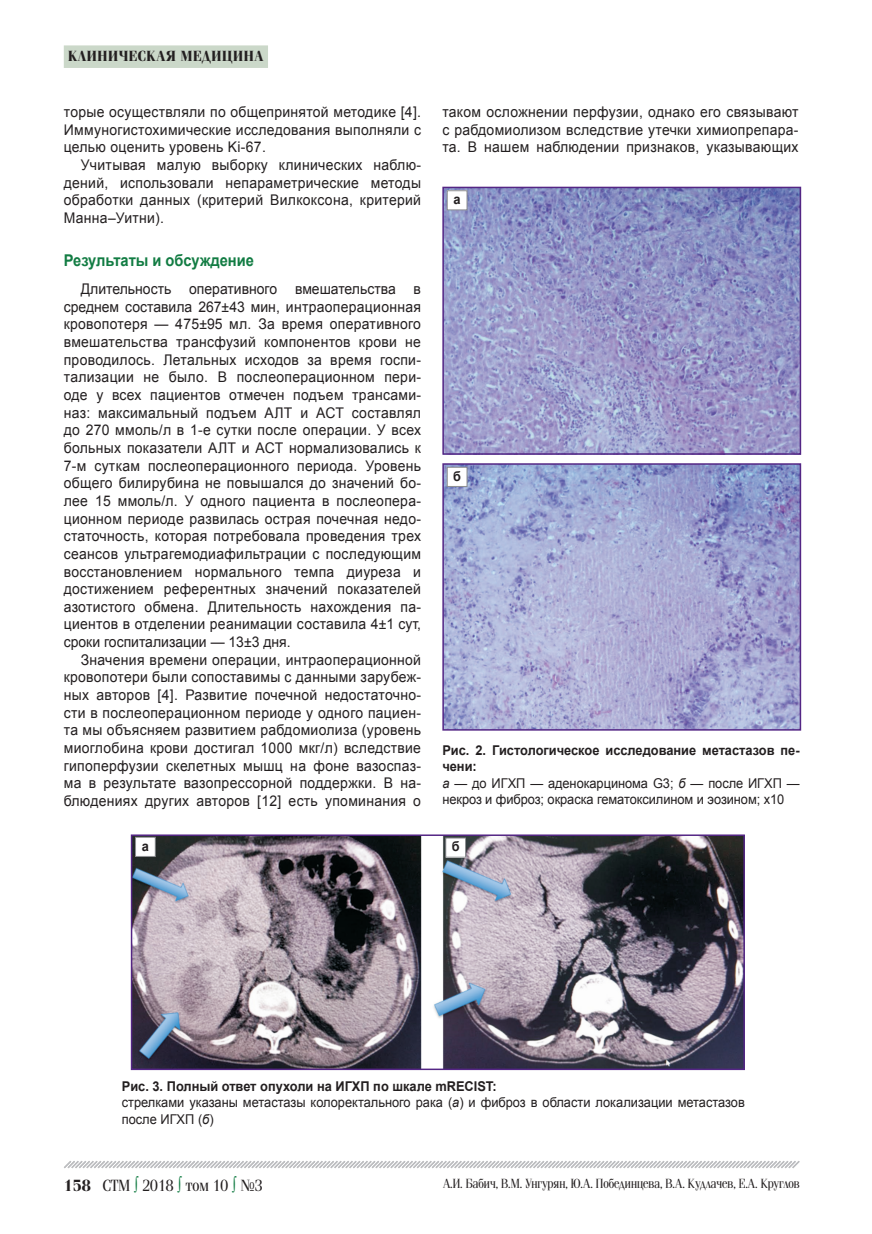
<style>
.page{position:relative;width:872px;height:1234px;background:#fff}
.page>*{position:absolute;margin:0;border:0;box-sizing:border-box;transform-origin:0 0}
.t1{font:16.5px "Simeiz";color:#231f20}
.t2{font:700 16.2px "Arial";color:#127c43;scale:.9 1}
.t3{font:700 15px "Simeiz";letter-spacing:.04em;color:#231f20}
.t4{font:14.7px/17.7px "Arial";letter-spacing:.02em;color:#231f20;text-align:justify;scale:.95 1}
.t5{font:13.5px/16.2px "Arial";letter-spacing:-.005em;color:#231f20;scale:.95 1}
.t6{font:13.5px "Simeiz";color:#231f20;scale:.95 1}
.t7{font:700 13.5px "Arial";color:#231f20;scale:.95 1}
.s1{font-weight:700}
.s2{font-style:italic}
.s3{color:#127c43}
</style>
<div class="page">
<div style="left:64px;top:45px;width:204px;height:23px;background:#cbd8c9"></div>
<svg style="left:64px;top:1161px;width:736px;height:8px"></svg>
<img style="left:445px;top:190px;width:353px;height:261px">
<div style="left:442px;top:187px;width:359px;height:267px;border:2px solid #542685"></div>
<img style="left:445px;top:466px;width:353px;height:261px">
<div style="left:442px;top:463px;width:359px;height:267px;border:2px solid #542685"></div>
<div style="left:447px;top:191px;width:20px;height:19px;background:#fff"></div>
<div style="left:447px;top:190px;width:20px;height:20px;border:1px solid #8b8d90"></div>
<div style="left:447px;top:467px;width:20px;height:19px;background:#fff"></div>
<div style="left:447px;top:467px;width:20px;height:19px;border:1px solid #8b8d90"></div>
<img style="left:134px;top:837px;width:608px;height:229px">
<div style="left:131px;top:834px;width:614px;height:235px;border:2px solid #542685"></div>
<div style="left:135px;top:837px;width:20px;height:19px;background:#fff"></div>
<div style="left:135px;top:836px;width:21px;height:20px;border:1px solid #8b8d90"></div>
<div style="left:446px;top:837px;width:19px;height:20px;background:#fff"></div>
<div style="left:445px;top:837px;width:21px;height:20px;border:1px solid #8b8d90"></div>
<p class="t3" style="left:68px;top:48px;width:197px">клиническая медицина</p>
<p class="t4" style="left:64px;top:103px;width:377px">торые осуществляли по общепринятой методике [4].<br>Иммуногистохимические исследования выполняли с целью оценить уровень Ki-67.</p>
<p class="t4" style="left:64px;top:156px;width:377px;text-indent:17px">Учитывая малую выборку клинических наблю&shy;дений, использовали непараметрические методы обработки данных (критерий Вилкоксона, критерий Манна–Уитни).</p>
<p class="t2" style="left:64px;top:249px;width:213px">Результаты и обсуждение</p>
<p class="t4" style="left:64px;top:280px;width:377px;text-indent:17px">Длительность оперативного вмешательства в среднем составила 267±43 мин, интраоперационная кровопотеря — 475±95 мл. За время оперативного вмешательства трансфузий компонентов крови не проводилось. Летальных исходов за время госпи&shy;тализации не было. В послеоперационном пери&shy;оде у всех пациентов отмечен подъем трансами&shy;наз: максимальный подъем АЛТ и АСТ составлял до 270 ммоль/л в 1-е сутки после операции. У всех больных показатели АЛТ и АСТ нормализовались к 7-м суткам послеоперационного периода. Уровень общего билирубина не повышался до значений бо&shy;лее 15 ммоль/л. У одного пациента в послеопера&shy;ционном периоде развилась острая почечная недо&shy;статочность, которая потребовала проведения трех сеансов ультрагемодиафильтрации с последующим восстановлением нормального темпа диуреза и достижением референтных значений показателей азотистого обмена. Длительность нахождения па&shy;циентов в отделении реанимации составила 4±1 сут, сроки госпитализации — 13±3 дня.</p>
<p class="t4" style="left:64px;top:650px;width:377px;text-indent:17px">Значения времени операции, интраоперационной кровопотери были сопоставимы с данными зарубеж&shy;ных авторов [4]. Развитие почечной недостаточно&shy;сти в послеоперационном периоде у одного пациен&shy;та мы объясняем развитием рабдомиолиза (уровень миоглобина крови достигал 1000 мкг/л) вследствие гипоперфузии скелетных мышц на фоне вазоспаз&shy;ма в результате вазопрессорной поддержки. В на&shy;блюдениях других авторов [12] есть упоминания о</p>
<p class="t4" style="left:442px;top:103px;width:376px">таком осложнении перфузии, однако его связывают с рабдомиолизом вследствие утечки химиопрепара&shy;та. В нашем наблюдении признаков, указывающих</p>
<p class="t7" style="left:453px;top:190px;width:9px">а</p>
<p class="t7" style="left:453px;top:466px;width:10px">б</p>
<p class="t5" style="left:442px;top:742px;width:377px"><span class="s1">Рис. 2. Гистологическое исследование метастазов пе&shy;чени:<br></span><span class="s2">а</span> — до ИГХП — аденокарцинома G3; <span class="s2">б</span> — после ИГХП — некроз и фиброз; окраска гематоксилином и эозином; x10</p>
<p class="t7" style="left:142px;top:836px;width:9px">а</p>
<p class="t7" style="left:451px;top:836px;width:10px">б</p>
<p class="t5" style="left:122px;top:1077px;width:657px"><span class="s1">Рис. 3. Полный ответ опухоли на ИГХП по шкале mRECIST:<br></span>стрелками указаны метастазы колоректального рака (<span class="s2">а</span>) и фиброз в области локализации метастазов после ИГХП (<span class="s2">б</span>)</p>
<p class="t1" style="left:64px;top:1176px;width:200px"><span class="s1">158</span> СТМ <span class="s3">∫</span> 2018 <span class="s3">∫</span> том 10 <span class="s3">∫</span> №3</p>
<p class="t6" style="left:443px;top:1176px;width:377px">А.И. Бабич, В.М. Унгурян, Ю.А. Побединцева, В.А. Кудлачев, Е.А. Круглов</p>
</div>
